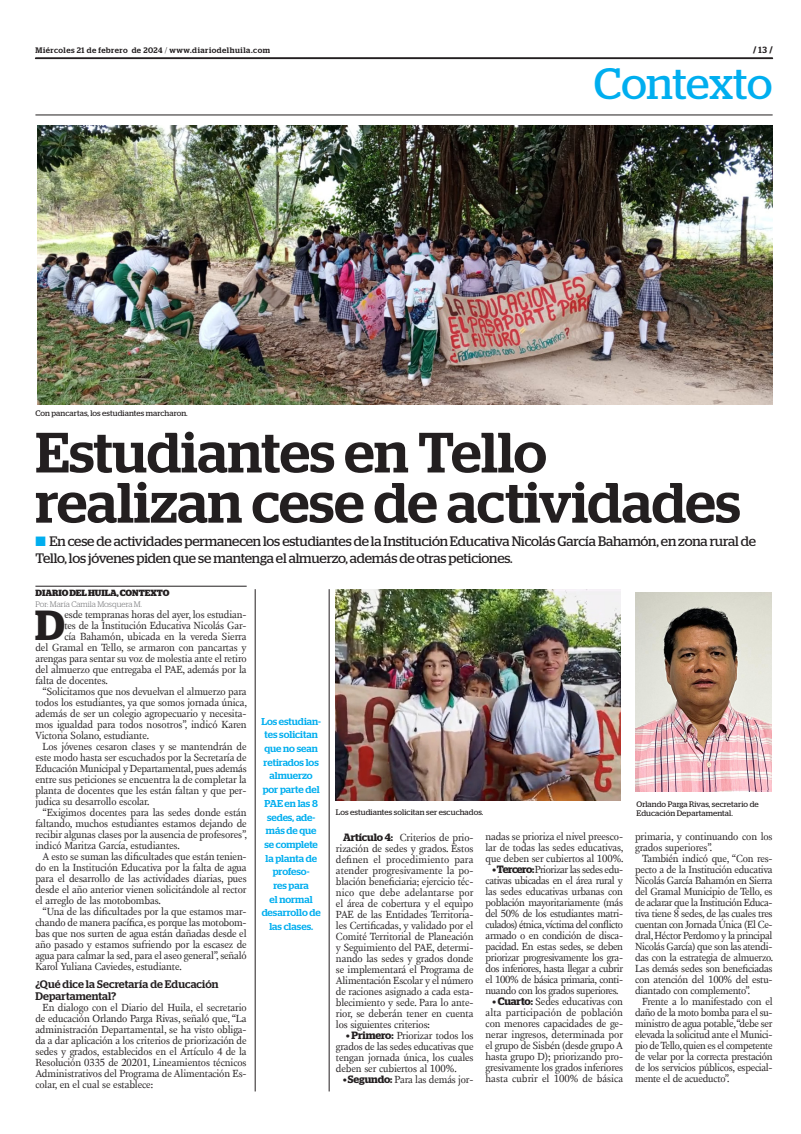
<style>
.page{position:relative;width:801px;height:1134px;background:#fff}
.page>*{position:absolute;margin:0;border:0;box-sizing:border-box;transform-origin:0 0}
.TITULO{font:500 56.7px/50.2px "Stag";color:#231f20}
.t1{font:43.9px "Stag";letter-spacing:-.005em;color:#00aeef}
.TEXTO_UNO{font:600 42px "Stag";color:#231f20}
.SUMARIO{font:13.7px/16.5px "Stag";letter-spacing:-.01em;color:#231f20}
.INTERTITULO{font:500 11px/12px "Stag";letter-spacing:.01em;color:#231f20}
.TEXTO{font:10.6px/11px "New Fournier BP";letter-spacing:-.01em;color:#231f20;text-align:justify}
.TEXTO_UNO-2{font:10.6px "New Fournier BP";letter-spacing:-.01em;color:#231f20}
.DESTACADO_AZUL{font:500 10px/13.7px "Stag";color:#00aeef;text-align:center}
.CREDITO_1{font:700 9px "Stag";color:#231f20}
.PIE_DE_FOTO{font:8px/9px "Stag";letter-spacing:.01em;color:#231f20}
.t2{font:500 8px "Stag";letter-spacing:.06em;color:#231f20}
.CREDITO_2{font:300 8px "Stag";color:#6c6d70}
.s1{font-weight:300}
.s2{font-weight:500}
.s3{color:#00aeef}
.s4{font-family:"Stag";font-weight:600}
</style>
<div class="page">
<svg style="left:35px;top:58px;width:738px;height:1px"></svg>
<hr style="left:35px;top:115px;width:737px;height:1px;background:#231f20">
<hr style="left:35px;top:586px;width:212px;height:1px;background:#231f20">
<img style="left:37px;top:126px;width:735px;height:279px">
<img style="left:336px;top:589px;width:285px;height:211px">
<img style="left:636px;top:593px;width:135px;height:198px">
<hr style="left:255px;top:589px;width:1px;height:502px;background:#231f20">
<hr style="left:329px;top:589px;width:1px;height:502px;background:#231f20">
<p class="t2" style="left:35px;top:45px;width:236px">Miércoles 21 de febrero de 2024 <span class="s1">/</span> www.diariodelhuila.com</p>
<p class="PIE_DE_FOTO" style="left:35px;top:408px;width:154px">Con pancartas, los estudiantes marcharon.</p>
<p class="CREDITO_1" style="left:753px;top:45px;width:21px">/ <span class="s2">13</span> /</p>
<p class="t1" style="left:594px;top:59px;width:180px">Contexto</p>
<p class="TITULO" style="left:36px;top:427px;width:706px">Estudiantes en Tello realizan cese de actividades</p>
<p class="SUMARIO" style="left:35px;top:533px;width:722px"><span class="s3">■</span> En cese de actividades permanecen los estudiantes de la Institución Educativa Nicolás García Bahamón, en zona rural de<br>Tello, los jóvenes piden que se mantenga el almuerzo, además de otras peticiones.</p>
<p class="CREDITO_1" style="left:36px;top:588px;width:135px">DIARIO DEL HUILA, CONTEXTO</p>
<p class="CREDITO_2" style="left:35px;top:600px;width:108px">Por: María Camila Mosquera M.</p>
<p class="TEXTO_UNO" style="left:35px;top:601px;width:31px">D</p>
<p class="TEXTO_UNO-2" style="left:64px;top:608px;width:184px">esde tempranas horas del ayer, los estudian-</p>
<p class="TEXTO_UNO-2" style="left:64px;top:619px;width:184px">tes de la Institución Educativa Nicolás Gar-</p>
<p class="TEXTO_UNO-2" style="left:64px;top:630px;width:184px">cía Bahamón, ubicada en la vereda Sierra</p>
<p class="TEXTO_UNO-2" style="left:35px;top:641px;width:213px">del Gramal en Tello, se armaron con pancartas y</p>
<p class="TEXTO_UNO-2" style="left:35px;top:652px;width:213px">arengas para sentar su voz de molestia ante el retiro</p>
<p class="TEXTO_UNO-2" style="left:35px;top:663px;width:213px">del almuerzo que entregaba el PAE, además por la</p>
<p class="TEXTO_UNO-2" style="left:35px;top:674px;width:74px">falta de docentes.</p>
<p class="TEXTO" style="left:35px;top:686px;width:213px;text-indent:7px">“Solicitamos que nos devuelvan el almuerzo para todos los estudiantes, ya que somos jornada única, además de ser un colegio agropecuario y necesita&shy;mos igualdad para todos nosotros”, indicó Karen Victoria Solano, estudiante.</p>
<p class="TEXTO" style="left:35px;top:741px;width:213px;text-indent:7px">Los jóvenes cesaron clases y se mantendrán de este modo hasta ser escuchados por la Secretaría de Educación Municipal y Departamental, pues además entre sus peticiones se encuentra la de completar la planta de docentes que les están faltan y que per&shy;judica su desarrollo escolar.</p>
<p class="TEXTO" style="left:35px;top:807px;width:213px;text-indent:7px">“Exigimos docentes para las sedes donde están faltando, muchos estudiantes estamos dejando de recibir algunas clases por la ausencia de profesores”, indicó Maritza García, estudiantes.</p>
<p class="TEXTO" style="left:35px;top:851px;width:213px;text-indent:7px">A esto se suman las dificultades que están tenien&shy;do en la Institución Educativa por la falta de agua para el desarrollo de las actividades diarias, pues desde el año anterior vienen solicitándole al rector el arreglo de las motobombas.</p>
<p class="TEXTO" style="left:35px;top:906px;width:213px;text-indent:7px">“Una de las dificultades por la que estamos mar&shy;chando de manera pacífica, es porque las motobom&shy;bas que nos surten de agua están dañadas desde el año pasado y estamos sufriendo por la escasez de agua para calmar la sed, para el aseo general”, señaló Karol Yuliana Caviedes, estudiante.</p>
<p class="INTERTITULO" style="left:35px;top:978px;width:185px">¿Qué dice la Secretaría de Educación<br>Departamental?</p>
<p class="TEXTO" style="left:35px;top:1002px;width:213px;text-indent:7px">En dialogo con el Diario del Huila, el secretario de educación Orlando Parga Rivas, señaló que, “La administración Departamental, se ha visto obliga&shy;da a dar aplicación a los criterios de priorización de sedes y grados, establecidos en el Artículo 4 de la Resolución 0335 de 20201, Lineamientos técnicos Administrativos del Programa de Alimentación Es&shy;colar, en el cual se establece:</p>
<p class="DESTACADO_AZUL" style="left:261px;top:714px;width:61px">Los estudian&shy;tes solicitan que no sean retirados los almuerzo por parte del<br>PAE en las 8 sedes, ade&shy;más de que se complete la planta de profeso-<br>res para<br>el normal desarrollo de las clases.</p>
<p class="PIE_DE_FOTO" style="left:336px;top:807px;width:149px">Los estudiantes solicitan ser escuchados.</p>
<p class="PIE_DE_FOTO" style="left:636px;top:799px;width:124px">Orlando Parga Rivas, secretario de<br>Educación Departamental.</p>
<p class="TEXTO" style="left:485px;top:831px;width:140px">nadas se prioriza el nivel preesco&shy;lar de todas las sedes educativas, que deben ser cubiertos al 100%.</p>
<p class="TEXTO" style="left:485px;top:864px;width:139px;text-indent:7px"><span class="s4">• Tercero:</span> Priorizar las sedes edu&shy;cativas ubicadas en el área rural y las sedes educativas urbanas con población mayoritariamente (más del 50% de los estudiantes matri&shy;culados) étnica, víctima del conflicto armado o en condición de disca&shy;pacidad. En estas sedes, se deben priorizar progresivamente los gra&shy;dos inferiores, hasta llegar a cubrir el 100% de básica primaria, conti&shy;nuando con los grados superiores.</p>
<p class="TEXTO" style="left:485px;top:996px;width:139px;text-indent:7px"><span class="s4">• Cuarto:</span> Sedes educativas con alta participación de población con menores capacidades de ge&shy;nerar ingresos, determinada por el grupo de Sisbén (desde grupo A hasta grupo D); priorizando pro&shy;gresivamente los grados inferiores hasta cubrir el 100% de básica</p>
<p class="TEXTO" style="left:635px;top:831px;width:139px">primaria, y continuando con los grados superiores”.</p>
<p class="TEXTO" style="left:635px;top:853px;width:140px;text-indent:7px">También indicó que, “Con res&shy;pecto a de la Institución educativa Nicolás García Bahamón en Sierra del Gramal Municipio de Tello, es de aclarar que la Institución Educa&shy;tiva tiene 8 sedes, de las cuales tres cuentan con Jornada Única (El Ce&shy;dral, Héctor Perdomo y la principal Nicolás García) que son las atendi&shy;das con la estrategia de almuerzo.<br>Las demás sedes son beneficiadas con atención del 100% del estu&shy;diantado con complemento”.</p>
<p class="TEXTO" style="left:635px;top:996px;width:139px;text-indent:7px">Frente a lo manifestado con el daño de la moto bomba para el su&shy;ministro de agua potable, “debe ser elevada la solicitud ante el Munici&shy;pio de Tello, quien es el competente de velar por la correcta prestación de los servicios públicos, especial&shy;mente el de acueducto”.</p>
<p class="TEXTO" style="left:336px;top:831px;width:139px;text-indent:7px"><span class="s4">Artículo 4:</span> Criterios de prio&shy;rización de sedes y grados. Estos definen el procedimiento para atender progresivamente la po&shy;blación beneficiaria; ejercicio téc&shy;nico que debe adelantarse por el área de cobertura y el equipo PAE de las Entidades Territoria&shy;les Certificadas, y validado por el Comité Territorial de Planeación y Seguimiento del PAE, determi&shy;nando las sedes y grados donde se implementará el Programa de Alimentación Escolar y el número de raciones asignado a cada esta&shy;blecimiento y sede. Para lo ante&shy;rior, se deberán tener en cuenta los siguientes criterios:</p>
<p class="TEXTO" style="left:336px;top:1029px;width:139px;text-indent:10px"><span class="s4">• Primero:</span> Priorizar todos los grados de las sedes educativas que tengan jornada única, los cuales deben ser cubiertos al 100%.</p>
<p class="TEXTO" style="left:343px;top:1073px;width:132px"><span class="s4">• Segundo:</span> Para las demás jor-</p>
</div>
